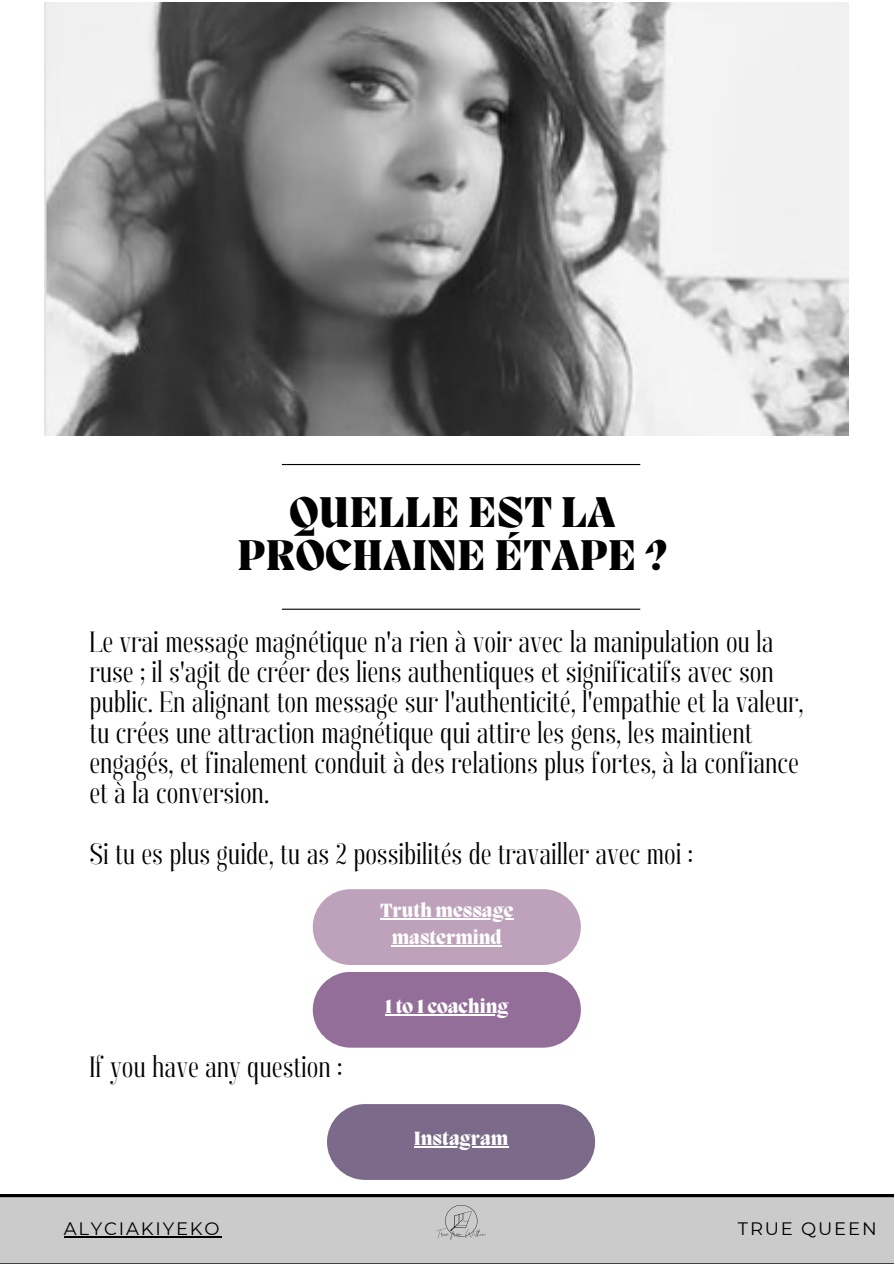
<style>
.page{position:relative;width:894px;height:1264px;background:#fff}
.page>*{position:absolute;margin:0;border:0;box-sizing:border-box;transform-origin:0 0}
.t1{font:800 44.1px/42.8px "Migra";color:#000;text-align:center}
.t2{font:condensed 29.25px/30.3px "Manison";color:#000}
.t3{font:800 19.65px/27px "Migra";color:#fff;text-align:center}
.t4{font:18px "Montserrat";letter-spacing:.1em;color:#000}
</style>
<div class="page">
<img style="left:45px;top:2px;width:803px;height:434px">
<hr style="left:282px;top:464px;width:358px;height:1px;background:#000">
<hr style="left:282px;top:608px;width:358px;height:1px;background:#000">
<div style="left:313px;top:889px;width:267px;height:76px;background:#bea1ba;border-radius:38px"></div>
<hr style="left:380px;top:918px;width:133px;height:1px;background:#fff">
<hr style="left:391px;top:945px;width:110px;height:1px;background:#fff">
<div style="left:313px;top:971px;width:267px;height:76px;background:#936e99;border-radius:38px"></div>
<hr style="left:385px;top:1014px;width:123px;height:1px;background:#fff">
<div style="left:0;top:1194px;width:893px;height:69px;background:#cbcbcb"></div>
<hr style="left:64px;top:1236px;width:157px;height:1px;background:#000">
<img style="left:437px;top:1205px;width:48px;height:35px">
<div style="left:327px;top:1104px;width:268px;height:75px;background:#7b6a8a;border-radius:38px"></div>
<hr style="left:413px;top:1146px;width:95px;height:1px;background:#fff">
<h1 class="t1" style="left:237px;top:494px;width:432px">QUELLE EST LA<br>PROCHAINE ÉTAPE ?</h1>
<p class="t2" style="left:89px;top:626px;width:715px">Le vrai message magnétique n'a rien à voir avec la manipulation ou la ruse ; il s'agit de créer des liens authentiques et significatifs avec son public. En alignant ton message sur l'authenticité, l'empathie et la valeur, tu crées une attraction magnétique qui attire les gens, les maintient engagés, et finalement conduit à des relations plus fortes, à la confiance et à la conversion.</p>
<p class="t2" style="left:89px;top:839px;width:605px">Si tu es plus guide, tu as 2 possibilités de travailler avec moi :</p>
<p class="t3" style="left:380px;top:898px;width:135px">Truth message mastermind</p>
<p class="t2" style="left:89px;top:1051px;width:254px">If you have any question :</p>
<p class="t3" style="left:385px;top:994px;width:125px">1 to 1 coaching</p>
<p class="t3" style="left:413px;top:1126px;width:96px">Instagram</p>
<p class="t4" style="left:64px;top:1217px;width:157px">ALYCIAKIYEKO</p>
<p class="t4" style="left:737px;top:1217px;width:140px">TRUE QUEEN</p>
</div>
